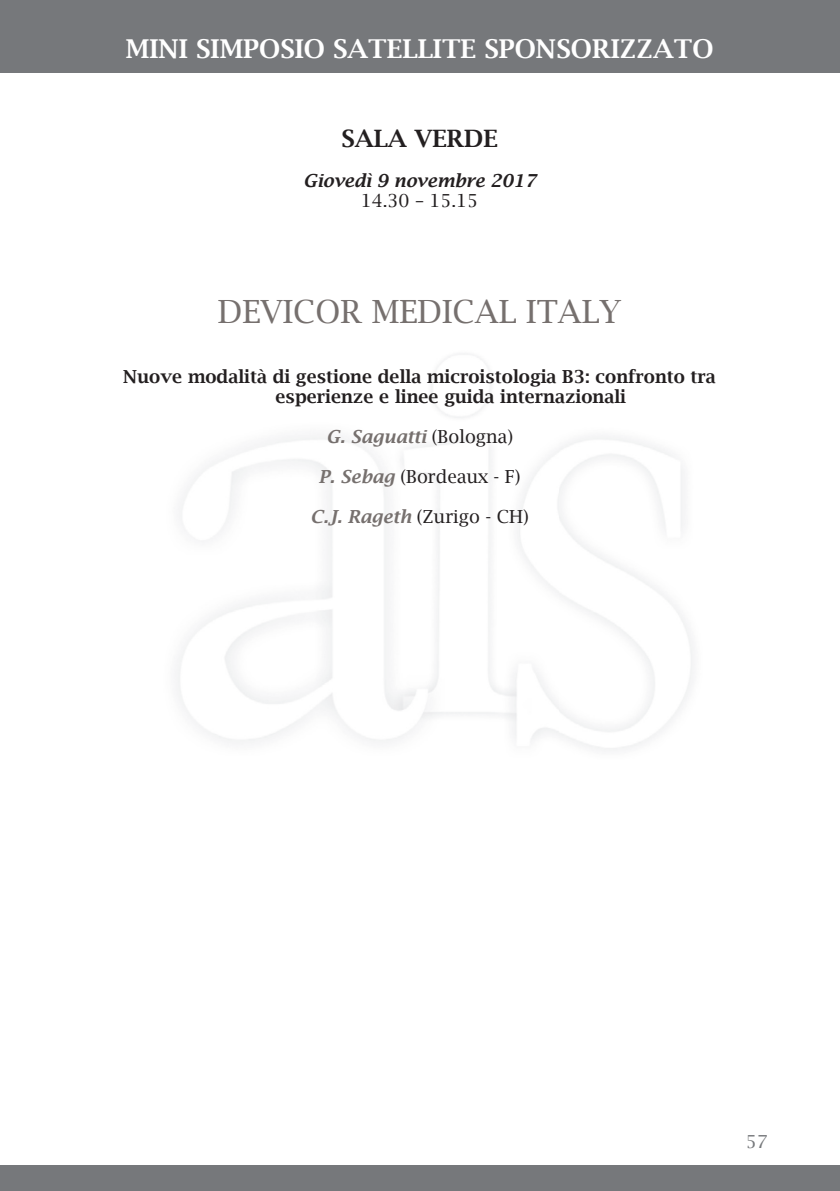
<style>
.page{position:relative;width:840px;height:1191px;background:#fff}
.page>*{position:absolute;margin:0;border:0;box-sizing:border-box;transform-origin:0 0}
.t1{font:32px "Lucida Bright";color:#76706e}
.t2{font:600 26px "Lucida Bright";color:#fff}
.t3{font:600 24px "Lucida Bright";color:#231f20}
.t4{font:600 18px/20px "Lucida Bright";color:#231f20}
.t5{font:18px "Lucida Bright";color:#231f20}
.t6{font:italic 600 18px "Lucida Bright";color:#231f20}
.t7{font:italic 600 18px "Lucida Bright";color:#76706e}
.t8{font:18px "Lucida Bright";color:#76787b}
.s1{font-weight:400;font-style:normal;color:#231f20}
.s2{font-weight:600;font-style:italic;color:#76706e}
</style>
<div class="page">
<div style="left:0;top:0;width:839px;height:72px;background:#76787b"></div>
<div style="left:0;top:1165px;width:839px;height:26px;background:#76787b"></div>
<h2 class="t2" style="left:126px;top:34px;width:589px">MINI SIMPOSIO SATELLITE SPONSORIZZATO</h2>
<h3 class="t3" style="left:341px;top:125px;width:158px">SALA VERDE</h3>
<p class="t6" style="left:303px;top:170px;width:234px">Giovedì 9 novembre 2017</p>
<p class="t5" style="left:361px;top:190px;width:119px">14.30 – 15.15</p>
<h1 class="t1" style="left:217px;top:293px;width:405px">DEVICOR MEDICAL ITALY</h1>
<p class="t4" style="left:275px;top:367px;width:442px;text-indent:-152px">Nuove modalità di gestione della microistologia B3: confronto tra esperienze e linee guida internazionali</p>
<p class="t7" style="left:326px;top:426px;width:188px">G. Saguatti <span class="s1">(Bologna)</span></p>
<p class="t5" style="left:318px;top:466px;width:203px"><span class="s2">P. Sebag</span> (Bordeaux - F)</p>
<p class="t5" style="left:310px;top:506px;width:220px"><span class="s2">C.J. Rageth</span> (Zurigo - CH)</p>
<p class="t8" style="left:745px;top:1131px;width:23px">57</p>
</div>
